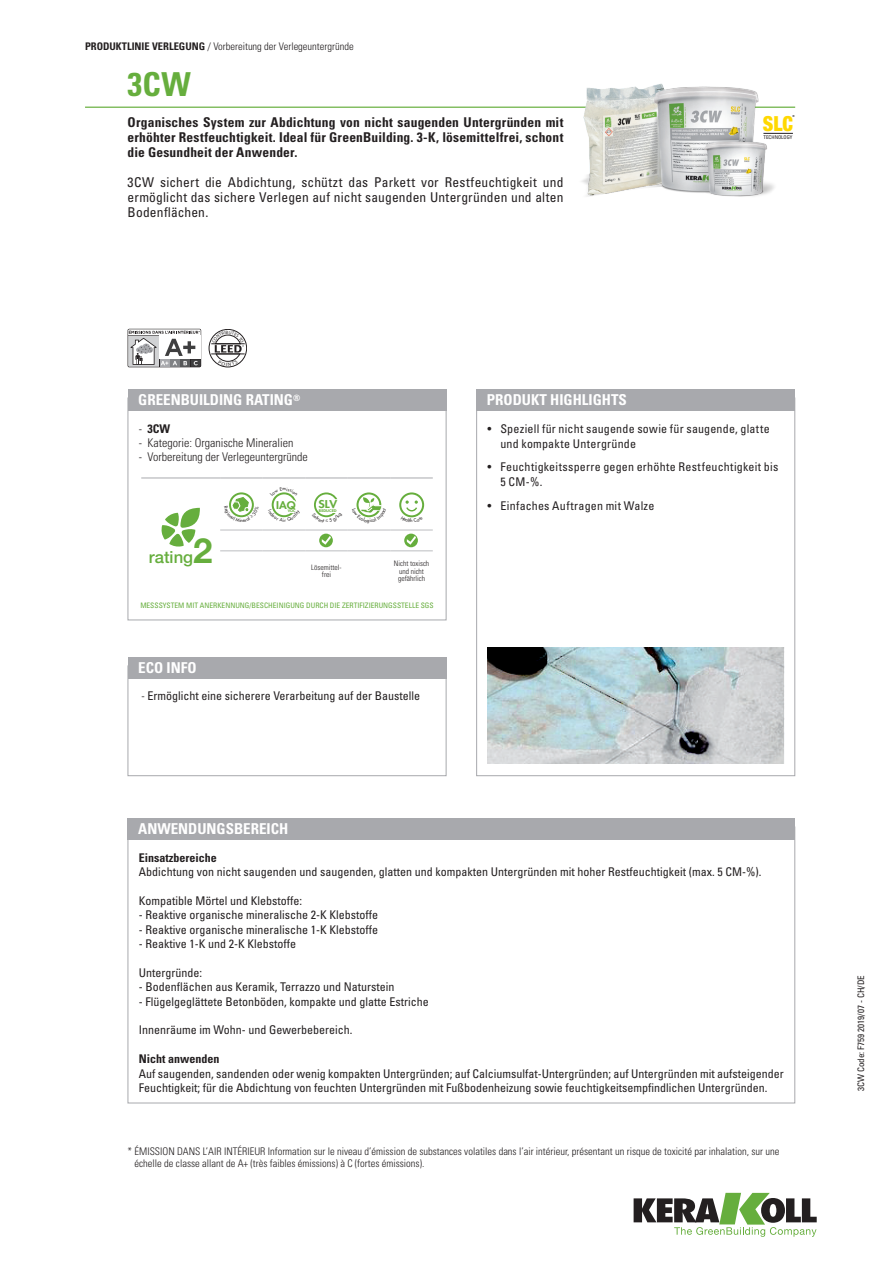
<style>
.page{position:relative;width:893px;height:1263px;background:#fff}
.page>*{position:absolute;margin:0;border:0;box-sizing:border-box;transform-origin:0 0}
.notag_nome_prodotto{font:700 condensed 33px "Univers LT Std";color:#66ae3d}
.t1{font:900 condensed 20.85px "Helvetica Neue LT Std";color:#ffd801;scale:.95 1}
.t2{font:500 16.65px "Helvetica Neue LT Std";color:#66ae3d}
.titolo_box{font:700 condensed 15px "Univers LT Std";color:#fff}
.descr_prod_1{font:700 condensed 13.5px/15px "Univers LT Std";letter-spacing:.015em;color:#231f20;text-align:justify}
.descr_prod_2{font:condensed 13.5px/15px "Univers LT Std";letter-spacing:.01em;color:#231f20;text-align:justify}
.testo_box{font:condensed 12px/14.4px "Univers LT Std";color:#231f20}
.testo_box-2{font:condensed 12px/15px "Univers LT Std";letter-spacing:.02em;color:#231f20}
.t3{font:300 condensed 12px "Univers LT Std";color:#231f20}
.testo_box_bold{font:700 condensed 12px "Univers LT Std";color:#231f20}
.notag_testo_VOC{font:300 condensed 10.5px/12px "Univers LT Std";color:#231f20}
.titoli_sezioni{font:300 condensed 10.5px "Univers LT Std";color:#231f20}
.t4{font:800 10.5px "Futura Std";color:#66ae3d;scale:1.15 1}
.t5{font:800 10.2px "Futura Std";color:#66ae3d;scale:1.11 1}
.notag_eco_codice_sc{font:condensed 9px "Univers LT Std";color:#231f20}
.GBR_-_attestato_sgs{font:condensed 7.5px "Univers LT Std";color:#66ae3d}
.GBR_-_contenuto_rati{font:300 condensed 7.5px/7.5px "Univers LT Std";color:#231f20;text-align:center}
.t6{font:condensed 5.25px "Univers LT Std";color:#231f20}
.t7{font:800 3.6px "Futura Std";color:#66ae3d;scale:1.2 1}
.t8{font:800 3.45px "Futura Std";color:#66ae3d;scale:1.11 1}
.t9{font:500 condensed 2.85px "Helvetica Neue LT Std";color:#231f20}
.s1{font-weight:700}
.s2{font-weight:300}
.s3{font-size:10.5px}
.s4{font-weight:700;font-size:34.8px}
</style>
<div class="page">
<svg style="left:634px;top:1193px;width:183px;height:44px"></svg>
<hr style="left:85px;top:107px;width:710px;height:1px;background:#66ae3d">
<div style="left:476px;top:389px;width:319px;height:21px;background:#a8a9ad"></div>
<div style="left:128px;top:665px;width:318px;height:111px;border:1px solid #a8a9ad"></div>
<div style="left:128px;top:657px;width:318px;height:21px;background:#a8a9ad"></div>
<div style="left:128px;top:818px;width:667px;height:21px;background:#a8a9ad"></div>
<img style="left:487px;top:648px;width:298px;height:116px">
<img style="left:575px;top:83px;width:205px;height:114px">
<div style="left:209px;top:329px;width:38px;height:38px;border:1px solid #231f20;border-radius:50%"></div>
<hr style="left:211px;top:354px;width:34px;height:1px;background:#231f20">
<hr style="left:211px;top:343px;width:34px;height:1px;background:#231f20">
<svg style="left:128px;top:329px;width:73px;height:38px"></svg>
<hr style="left:763px;top:133px;width:30px;height:1px;background:#231f20">
<div style="left:128px;top:398px;width:318px;height:222px;border:1px solid #a8a9ad"></div>
<div style="left:128px;top:389px;width:318px;height:21px;background:#a8a9ad"></div>
<hr style="left:220px;top:530px;width:43px;height:1px;background:#bcbdc0">
<hr style="left:263px;top:530px;width:42px;height:1px;background:#bcbdc0">
<hr style="left:305px;top:530px;width:43px;height:1px;background:#bcbdc0">
<hr style="left:348px;top:530px;width:42px;height:1px;background:#bcbdc0">
<hr style="left:390px;top:530px;width:43px;height:1px;background:#bcbdc0">
<hr style="left:220px;top:551px;width:43px;height:1px;background:#bcbdc0">
<hr style="left:263px;top:551px;width:42px;height:1px;background:#bcbdc0">
<hr style="left:305px;top:551px;width:43px;height:1px;background:#bcbdc0">
<hr style="left:348px;top:551px;width:42px;height:1px;background:#bcbdc0">
<hr style="left:390px;top:551px;width:43px;height:1px;background:#bcbdc0">
<hr style="left:141px;top:478px;width:79px;height:1px;background:#a8a9ad">
<hr style="left:220px;top:478px;width:43px;height:1px;background:#a8a9ad">
<hr style="left:263px;top:478px;width:42px;height:1px;background:#a8a9ad">
<hr style="left:305px;top:478px;width:43px;height:1px;background:#a8a9ad">
<hr style="left:348px;top:478px;width:42px;height:1px;background:#a8a9ad">
<hr style="left:390px;top:478px;width:43px;height:1px;background:#a8a9ad">
<svg style="left:161px;top:508px;width:39px;height:39px"></svg>
<div style="left:229px;top:492px;width:25px;height:25px;border:2px solid #66ae3d;border-radius:50%"></div>
<div style="left:356px;top:492px;width:25px;height:25px;border:2px solid #66ae3d;border-radius:50%"></div>
<div style="left:399px;top:492px;width:25px;height:25px;border:2px solid #66ae3d;border-radius:50%"></div>
<svg style="left:319px;top:534px;width:14px;height:13px"></svg>
<svg style="left:322px;top:536px;width:9px;height:9px"></svg>
<svg style="left:404px;top:534px;width:14px;height:13px"></svg>
<svg style="left:407px;top:536px;width:9px;height:9px"></svg>
<svg style="left:212px;top:331px;width:32px;height:35px"></svg>
<svg style="left:229px;top:496px;width:25px;height:22px"></svg>
<svg style="left:271px;top:492px;width:26px;height:26px"></svg>
<svg style="left:314px;top:492px;width:24px;height:26px"></svg>
<svg style="left:356px;top:497px;width:26px;height:21px"></svg>
<svg style="left:401px;top:500px;width:22px;height:18px"></svg>
<p class="titoli_sezioni" style="left:85px;top:40px;width:270px"><span class="s1">PRODUKTLINIE VERLEGUNG</span> / Vorbereitung der Verlegeuntergründe</p>
<p class="notag_nome_prodotto" style="left:128px;top:64px;width:65px">3CW</p>
<p class="descr_prod_1" style="left:128px;top:114px;width:437px">Organisches System zur Abdichtung von nicht saugenden Untergründen mit erhöhter Restfeuchtigkeit. Ideal für GreenBuilding. 3-K, lösemittelfrei, schont die Gesundheit der Anwender.</p>
<p class="descr_prod_2" style="left:128px;top:174px;width:437px">3CW sichert die Abdichtung, schützt das Parkett vor Restfeuchtigkeit und ermöglicht das sichere Verlegen auf nicht saugenden Untergründen und alten Bodenflächen.</p>
<p class="t1" style="left:763px;top:110px;width:33px">SLC</p>
<p class="t9" style="left:792px;top:114px;width:4px">®</p>
<p class="t6" style="left:763px;top:134px;width:31px">TECHNOLOGY</p>
<p class="titolo_box" style="left:138px;top:391px;width:164px">GREENBUILDING RATING<sup>®</sup></p>
<p class="testo_box_bold" style="left:139px;top:421px;width:33px"><span class="s2">-</span> 3CW</p>
<p class="t3" style="left:139px;top:435px;width:156px">- Kategorie: Organische Mineralien</p>
<p class="t3" style="left:139px;top:450px;width:170px">- Vorbereitung der Verlegeuntergründe</p>
<p class="t5" style="left:276px;top:498px;width:19px"><span class="s3">I</span>AQ</p>
<p class="t8" style="left:288px;top:509px;width:9px">VOC</p>
<p class="t4" style="left:318px;top:498px;width:18px">SLV</p>
<p class="t7" style="left:319px;top:508px;width:16px">REDUCED</p>
<p class="t2" style="left:149px;top:547px;width:65px">rating<span class="s4">2</span></p>
<p class="GBR_-_contenuto_rati" style="left:311px;top:564px;width:32px">Lösemittel&shy;frei</p>
<p class="GBR_-_contenuto_rati" style="left:394px;top:560px;width:37px">Nicht toxisch und nicht gefährlich</p>
<p class="GBR_-_attestato_sgs" style="left:140px;top:600px;width:295px">MESSSYSTEM MIT ANERKENNUNG/BESCHEINIGUNG DURCH DIE ZERTIFIZIERUNGSSTELLE SGS</p>
<p class="titolo_box" style="left:138px;top:658px;width:60px">ECO INFO</p>
<p class="testo_box" style="left:141px;top:689px;width:280px"><span class="s2">-</span> Ermöglicht eine sicherere Verarbeitung auf der Baustelle</p>
<p class="titolo_box" style="left:138px;top:820px;width:152px">ANWENDUNGSBEREICH</p>
<p class="titolo_box" style="left:487px;top:391px;width:142px">PRODUKT HIGHLIGHTS</p>
<p class="testo_box-2" style="left:500px;top:421px;width:271px;text-indent:-13px">• Speziell für nicht saugende sowie für saugende, glatte und kompakte Untergründe</p>
<p class="testo_box-2" style="left:500px;top:459px;width:279px;text-indent:-13px">• Feuchtigkeitssperre gegen erhöhte Restfeuchtigkeit bis<br>5 CM-%.</p>
<p class="testo_box-2" style="left:488px;top:498px;width:168px">• Einfaches Auftragen mit Walze</p>
<p class="testo_box_bold" style="left:139px;top:850px;width:80px">Einsatzbereiche</p>
<p class="testo_box" style="left:139px;top:864px;width:624px">Abdichtung von nicht saugenden und saugenden, glatten und kompakten Untergründen mit hoher Restfeuchtigkeit (max. 5 CM-%).</p>
<p class="testo_box" style="left:139px;top:893px;width:165px">Kompatible Mörtel und Klebstoffe:</p>
<p class="testo_box" style="left:139px;top:907px;width:241px">- Reaktive organische mineralische 2-K Klebstoffe</p>
<p class="testo_box" style="left:139px;top:922px;width:241px">- Reaktive organische mineralische 1-K Klebstoffe</p>
<p class="testo_box" style="left:139px;top:936px;width:159px">- Reaktive 1-K und 2-K Klebstoffe</p>
<p class="testo_box" style="left:139px;top:965px;width:65px">Untergründe:</p>
<p class="testo_box" style="left:139px;top:979px;width:257px">- Bodenflächen aus Keramik, Terrazzo und Naturstein</p>
<p class="testo_box" style="left:139px;top:994px;width:291px">- Flügelgeglättete Betonböden, kompakte und glatte Estriche</p>
<p class="testo_box" style="left:139px;top:1023px;width:215px">Innenräume im Wohn- und Gewerbebereich.</p>
<p class="testo_box_bold" style="left:139px;top:1051px;width:82px">Nicht anwenden</p>
<p class="testo_box" style="left:139px;top:1066px;width:646px">Auf saugenden, sandenden oder wenig kompakten Untergründen; auf Calciumsulfat-Untergründen; auf Untergründen mit aufsteigender<br>Feuchtigkeit; für die Abdichtung von feuchten Untergründen mit Fußbodenheizung sowie feuchtigkeitsempfindlichen Untergründen.</p>
<p class="notag_testo_VOC" style="left:135px;top:1145px;width:646px;text-indent:-7px">* ÉMISSION DANS L’AIR INTÉRIEUR Information sur le niveau d’émission de substances volatiles dans l’air intérieur, présentant un risque de toxicité par inhalation, sur une échelle de classe allant de A+ (très faibles émissions) à C (fortes émissions).</p>
<p class="notag_eco_codice_sc" style="left:855px;top:1091px;width:117px;rotate:-90deg">3CW Code: F759 2019/07 - CH/DE</p>
</div>
